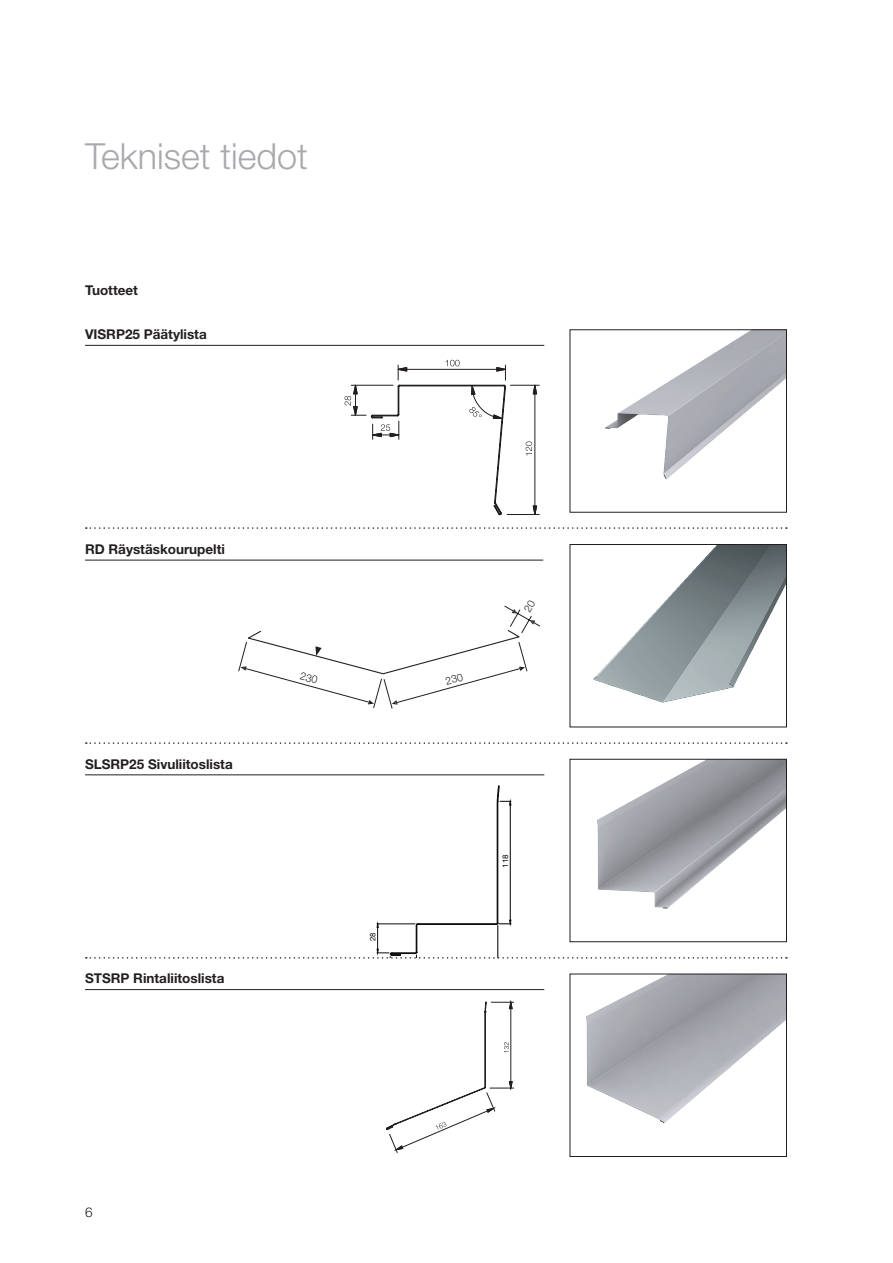
<style>
.page{position:relative;width:893px;height:1263px;background:#fff}
.page>*{position:absolute;margin:0;border:0;box-sizing:border-box;transform-origin:0 0}
.t1{font:300 36px "Helvetica Neue LT Pro";color:#a8a9ad}
.t2{font:700 13.5px "Helvetica Neue LT Pro";color:#231f20}
.t3{font:300 13.5px "Helvetica Neue LT Pro";color:#231f20}
.t4{font:7.65px "Helvetica Neue LT Pro";color:#000;scale:1.04 1}
.t5{font:7.65px "Helvetica Neue LT Pro";color:#000}
</style>
<div class="page">
<svg style="left:86px;top:742px;width:701px;height:2px"></svg>
<svg style="left:86px;top:527px;width:701px;height:2px"></svg>
<img style="left:586px;top:976px;width:199px;height:147px">
<div style="left:570px;top:974px;width:217px;height:183px;border:1px solid #231f20"></div>
<img style="left:661px;top:761px;width:124px;height:24px">
<svg style="left:386px;top:1001px;width:128px;height:152px"></svg>
<hr style="left:420px;top:967px;width:74px;height:1px;background:#0e0b10">
<svg style="left:86px;top:785px;width:701px;height:174px"></svg>
<img style="left:593px;top:546px;width:159px;height:157px">
<div style="left:570px;top:544px;width:217px;height:183px;border:1px solid #231f20"></div>
<img style="left:605px;top:332px;width:180px;height:148px">
<svg style="left:345px;top:360px;width:194px;height:156px"></svg>
<hr style="left:507px;top:514px;width:32px;height:1px;background:#231f20">
<hr style="left:85px;top:345px;width:459px;height:1px;background:#231f20">
<hr style="left:85px;top:989px;width:459px;height:1px;background:#231f20">
<hr style="left:85px;top:775px;width:459px;height:1px;background:#231f20">
<hr style="left:85px;top:560px;width:458px;height:1px;background:#231f20">
<svg style="left:238px;top:605px;width:302px;height:104px"></svg>
<h1 class="t1" style="left:85px;top:134px;width:224px">Tekniset tiedot</h1>
<p class="t2" style="left:85px;top:281px;width:55px">Tuotteet</p>
<p class="t2" style="left:85px;top:326px;width:123px">VISRP25 Päätylista</p>
<p class="t2" style="left:85px;top:541px;width:141px">RD Räystäskourupelti</p>
<p class="t2" style="left:85px;top:755px;width:149px">SLSRP25 Sivuliitoslista</p>
<p class="t2" style="left:85px;top:970px;width:141px">STSRP Rintaliitoslista</p>
<p class="t5" style="left:368px;top:941px;width:10px;rotate:-90deg">28</p>
<p class="t3" style="left:85px;top:1204px;width:9px">6</p>
<p class="t4" style="left:501px;top:868px;width:14px;rotate:-90deg">118</p>
</div>
